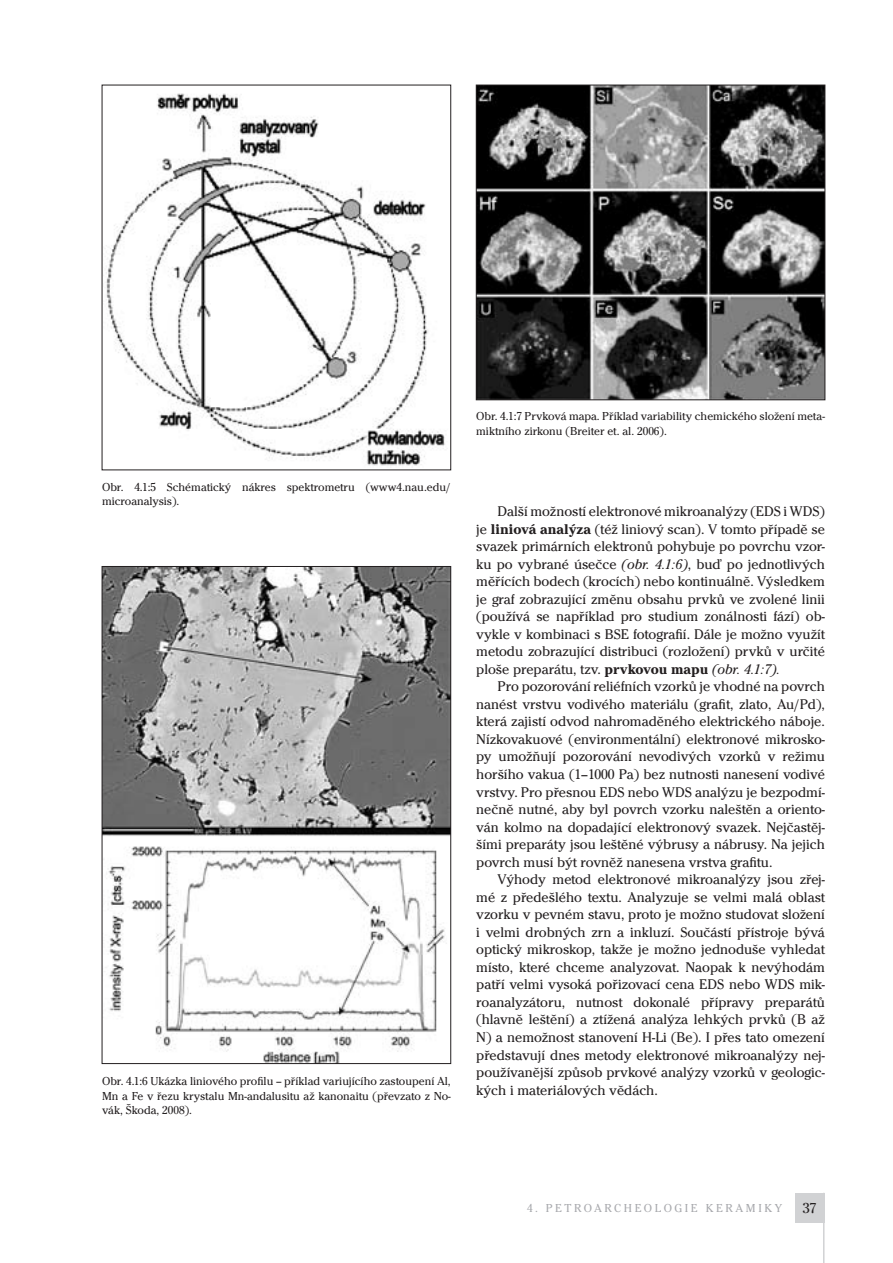
<style>
.page{position:relative;width:893px;height:1263px;background:#fff}
.page>*{position:absolute;margin:0;border:0;box-sizing:border-box;transform-origin:0 0}
.t1{font:15px "Cheltenham Itc TOT";color:#231f20}
.t2{font:14.55px/17.5px "Cheltenham Itc TOT";color:#231f20;text-align:justify}
.t3{font:12px/14.4px "Cheltenham Itc TOT";color:#231f20}
.t4{font:12px "Cheltenham Itc TOT";color:#a8a9ad}
.s1{font-weight:700}
.s2{font-style:italic}
</style>
<div class="page">
<div style="left:795px;top:1193px;width:29px;height:29px;background:#d1d2d4"></div>
<hr style="left:823px;top:1193px;width:1px;height:70px;background:#d1d2d4">
<img style="left:106px;top:93px;width:339px;height:373px">
<img style="left:478px;top:87px;width:345px;height:311px">
<div style="left:476px;top:85px;width:349px;height:315px;border:1px solid #231f20"></div>
<img style="left:104px;top:568px;width:345px;height:494px">
<p class="t3" style="left:102px;top:480px;width:350px">Obr. 4.1:5 Schématický nákres spektrometru (www4.nau.edu/ microanalysis).</p>
<p class="t3" style="left:102px;top:1074px;width:350px;text-align:justify">Obr. 4.1:6 Ukázka liniového profilu – příklad variujícího zastoupení Al, Mn a Fe v řezu krystalu Mn-andalusitu až kanonaitu (převzato z No&shy;vák, Škoda, 2008).</p>
<p class="t3" style="left:476px;top:409px;width:350px">Obr. 4.1:7 Prvková mapa. Příklad variability chemického složení meta&shy;miktního zirkonu (Breiter et. al. 2006).</p>
<p class="t2" style="left:476px;top:502px;width:350px;text-indent:21px">Další možností elektronové mikroanalýzy (EDS i WDS) je <span class="s1">liniová analýza</span> (též liniový scan). V tomto případě se svazek primárních elektronů pohybuje po povrchu vzor&shy;ku po vybrané úsečce <span class="s2">(obr. 4.1:6)</span>, buď po jednotlivých měřících bodech (krocích) nebo kontinuálně. Výsledkem je graf zobrazující změnu obsahu prvků ve zvolené linii (používá se například pro studium zonálnosti fází) ob&shy;vykle v kombinaci s BSE fotografií. Dále je možno využít metodu zobrazující distribuci (rozložení) prvků v určité ploše preparátu, tzv. <span class="s1">prvkovou mapu</span> <span class="s2">(obr. 4.1:7).</span></p>
<p class="t2" style="left:476px;top:678px;width:350px;text-indent:21px">Pro pozorování reliéfních vzorků je vhodné na povrch nanést vrstvu vodivého materiálu (grafit, zlato, Au/Pd), která zajistí odvod nahromaděného elektrického náboje.<br>Nízkovakuové (environmentální) elektronové mikrosko&shy;py umožňují pozorování nevodivých vzorků v režimu horšího vakua (1–1000 Pa) bez nutnosti nanesení vodivé vrstvy. Pro přesnou EDS nebo WDS analýzu je bezpodmí&shy;nečně nutné, aby byl povrch vzorku naleštěn a oriento&shy;ván kolmo na dopadající elektronový svazek. Nejčastěj&shy;šími preparáty jsou leštěné výbrusy a nábrusy. Na jejich povrch musí být rovněž nanesena vrstva grafitu.</p>
<p class="t2" style="left:476px;top:871px;width:350px;text-indent:21px">Výhody metod elektronové mikroanalýzy jsou zřej&shy;mé z předešlého textu. Analyzuje se velmi malá oblast vzorku v pevném stavu, proto je možno studovat složení i velmi drobných zrn a inkluzí. Součástí přístroje bývá optický mikroskop, takže je možno jednoduše vyhledat místo, které chceme analyzovat. Naopak k nevýhodám patří velmi vysoká pořizovací cena EDS nebo WDS mik&shy;roanalyzátoru, nutnost dokonalé přípravy preparátů (hlavně leštění) a ztížená analýza lehkých prvků (B až N) a nemožnost stanovení H-Li (Be). I přes tato omezení představují dnes metody elektronové mikroanalýzy nej&shy;používanější způsob prvkové analýzy vzorků v geologic&shy;kých i materiálových vědách.</p>
<p class="t4" style="left:527px;top:1201px;width:39px">4. Petroarcheologie</p>
<p class="t4" style="left:706px;top:1201px;width:11px">keramiky</p>
<p class="t1" style="left:803px;top:1199px;width:15px">37</p>
</div>
